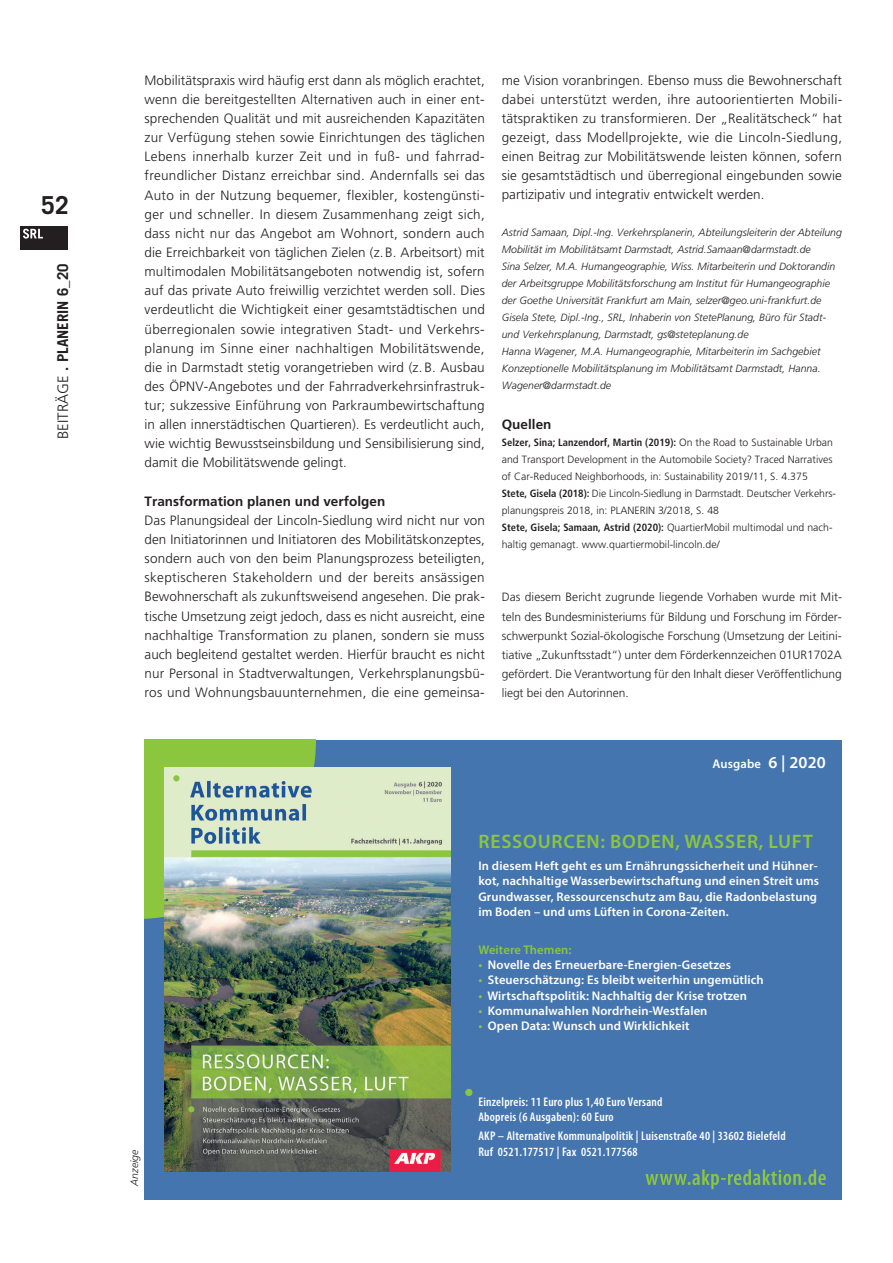
<style>
.page{position:relative;width:893px;height:1263px;background:#fff}
.page>*{position:absolute;margin:0;border:0;box-sizing:border-box;transform-origin:0 0}
.t1{font:700 24.75px "Trade Gothic";color:#231f20}
.t2{font:600 19.5px "Myriad Pro";letter-spacing:.04em;color:#8bc63e}
.t3{font:700 15px "Trade Gothic";color:#231f20}
.t4{font:300 13.5px/19.2px "Frutiger";letter-spacing:.005em;color:#231f20;text-align:justify}
.t5{font:700 13.5px "Frutiger";letter-spacing:.005em;color:#231f20}
.t6{font:600 12.6px/15.3px "Myriad Pro";letter-spacing:.01em;color:#fff}
.t7{font:600 condensed 12.6px/15.3px "Myriad Pro";letter-spacing:.02em;color:#fff}
.t8{font:600 12.6px "Myriad Pro";letter-spacing:.01em;color:#8bc63e}
.t9{font:300 12px/19.2px "Frutiger";letter-spacing:-.005em;color:#231f20;text-align:justify}
.t10{font:italic 300 10.5px/17px "Frutiger";letter-spacing:.005em;color:#231f20}
.t11{font:300 10.5px/17px "Frutiger";letter-spacing:.005em;color:#231f20}
.s1{font-family:"Frutiger";font-weight:300}
.s2{font-weight:700;font-stretch:condensed}
.s3{font-size:16.8px}
.s4{color:#8bc63e}
</style>
<div class="page">
<div style="left:20px;top:226px;width:48px;height:24px;background:#231f20"></div>
<svg style="left:23px;top:229px;width:20px;height:10px"></svg>
<div style="left:145px;top:740px;width:697px;height:459px;background:#4575ae"></div>
<div style="left:145px;top:740px;width:171px;height:179px;background:#8bc63e"></div>
<div style="left:465px;top:1089px;width:7px;height:7px;background:#8bc63e;border-radius:50%"></div>
<svg style="left:645px;top:1169px;width:181px;height:20px"></svg>
<img style="left:165px;top:768px;width:285px;height:403px">
<h1 class="t1" style="left:41px;top:190px;width:29px">52</h1>
<p class="t3" style="left:54px;top:439px;width:177px;rotate:-90deg"><span class="s1">BEITRÄGE</span> . PLANERIN 6_20</p>
<p class="t4" style="left:145px;top:71px;width:342px">Mobilitätspraxis wird häufig erst dann als möglich erachtet, wenn die bereitgestellten Alternativen auch in einer ent&shy;sprechenden Qualität und mit ausreichenden Kapazitäten zur Verfügung stehen sowie Einrichtungen des täglichen Lebens innerhalb kurzer Zeit und in fuß- und fahrrad&shy;freundlicher Distanz erreichbar sind. Andernfalls sei das Auto in der Nutzung bequemer, flexibler, kostengünsti&shy;ger und schneller. In diesem Zusammenhang zeigt sich, dass nicht nur das Angebot am Wohnort, sondern auch die Erreichbarkeit von täglichen Zielen (z.B. Arbeitsort) mit multimodalen Mobilitätsangeboten notwendig ist, sofern auf das private Auto freiwillig verzichtet werden soll. Dies verdeutlicht die Wichtigkeit einer gesamtstädtischen und überregionalen sowie integrativen Stadt- und Verkehrs&shy;planung im Sinne einer nachhaltigen Mobilitätswende, die in Darmstadt stetig vorangetrieben wird (z. B. Ausbau des ÖPNV-Angebotes und der Fahrradverkehrsinfrastruk&shy;tur; sukzessive Einführung von Parkraumbewirtschaftung in allen innerstädtischen Quartieren). Es verdeutlicht auch, wie wichtig Bewusstseinsbildung und Sensibilisierung sind, damit die Mobilitätswende gelingt.</p>
<p class="t5" style="left:145px;top:493px;width:242px">Transformation planen und verfolgen</p>
<p class="t4" style="left:145px;top:510px;width:342px">Das Planungsideal der Lincoln-Siedlung wird nicht nur von den Initiatorinnen und Initiatoren des Mobilitätskonzeptes, sondern auch von den beim Planungsprozess beteiligten, skeptischeren Stakeholdern und der bereits ansässigen Bewohnerschaft als zukunftsweisend angesehen. Die prak&shy;tische Umsetzung zeigt jedoch, dass es nicht ausreicht, eine nachhaltige Transformation zu planen, sondern sie muss auch begleitend gestaltet werden. Hierfür braucht es nicht nur Personal in Stadtverwaltungen, Verkehrsplanungsbü&shy;ros und Wohnungsbauunternehmen, die eine gemeinsa-</p>
<p class="t4" style="left:502px;top:70px;width:342px">me Vision voranbringen. Ebenso muss die Bewohnerschaft dabei unterstützt werden, ihre autoorientierten Mobili&shy;tätspraktiken zu transformieren. Der „Realitätscheck“ hat gezeigt, dass Modellprojekte, wie die Lincoln-Siedlung, einen Beitrag zur Mobilitätswende leisten können, sofern sie gesamtstädtisch und überregional eingebunden sowie partizipativ und integrativ entwickelt werden.</p>
<p class="t10" style="left:502px;top:224px;width:342px">Astrid Samaan, Dipl.-Ing. Verkehrsplanerin, Abteilungsleiterin der Abteilung Mobilität im Mobilitätsamt Darmstadt, Astrid.Samaan@darmstadt.de<br>Sina Selzer, M.A. Humangeographie, Wiss. Mitarbeiterin und Doktorandin der Arbeitsgruppe Mobilitätsforschung am Institut für Humangeographie der Goethe Universität Frankfurt am Main, selzer@geo.uni-frankfurt.de Gisela Stete, Dipl.-Ing., SRL, Inhaberin von StetePlanung, Büro für Stadt&shy;und Verkehrsplanung, Darmstadt, gs@steteplanung.de<br>Hanna Wagener, M.A. Humangeographie, Mitarbeiterin im Sachgebiet Konzeptionelle Mobilitätsplanung im Mobilitätsamt Darmstadt, Hanna.<br>Wagener@darmstadt.de</p>
<p class="t5" style="left:502px;top:417px;width:51px">Quellen</p>
<p class="t11" style="left:502px;top:434px;width:336px"><span class="s2">Selzer, Sina; Lanzendorf, Martin (2019):</span> On the Road to Sustainable Urban and Transport Development in the Automobile Society? Traced Narratives of Car-Reduced Neighborhoods, in: Sustainability 2019/11, S. 4.375<br><span class="s2">Stete, Gisela (2018):</span> Die Lincoln-Siedlung in Darmstadt. Deutscher Verkehrs&shy;planungspreis 2018, in: PLANERIN 3/2018, S. 48<br><span class="s2">Stete, Gisela; Samaan, Astrid (2020):</span> QuartierMobil multimodal und nach&shy;haltig gemanagt. www.quartiermobil-lincoln.de/</p>
<p class="t9" style="left:502px;top:588px;width:342px">Das diesem Bericht zugrunde liegende Vorhaben wurde mit Mit&shy;teln des Bundesministeriums für Bildung und Forschung im Förder&shy;schwerpunkt Sozial-ökologische Forschung (Umsetzung der Leitini&shy;tiative „Zukunftsstadt“) unter dem Förderkennzeichen 01UR1702A gefördert. Die Verantwortung für den Inhalt dieser Veröffentlichung liegt bei den Autorinnen.</p>
<p class="t6" style="left:713px;top:755px;width:115px">Ausgabe <span class="s3">6 | 2020</span></p>
<h2 class="t2" style="left:479px;top:828px;width:336px">RESSOURCEN: BODEN, WASSER, LUFT</h2>
<p class="t6" style="left:478px;top:858px;width:342px">In diesem Heft geht es um Ernährungssicherheit und Hühner&shy;kot, nachhaltige Wasserbewirtschaftung und einen Streit ums Grundwasser, Ressourcenschutz am Bau, die Radonbelastung im Boden – und ums Lüften in Corona-Zeiten.</p>
<p class="t10" style="left:126px;top:1186px;width:37px;rotate:-90deg">Anzeige</p>
<p class="t8" style="left:478px;top:941px;width:95px">Weitere Themen:</p>
<p class="t6" style="left:478px;top:957px;width:254px"><span class="s4">•</span> Novelle des Erneuerbare-Energien-Gesetzes</p>
<p class="t6" style="left:478px;top:972px;width:287px"><span class="s4">•</span> Steuerschätzung: Es bleibt weiterhin ungemütlich</p>
<p class="t6" style="left:478px;top:987px;width:270px"><span class="s4">•</span> Wirtschaftspolitik: Nachhaltig der Krise trotzen</p>
<p class="t6" style="left:478px;top:1003px;width:231px"><span class="s4">•</span> Kommunalwahlen Nordrhein-Westfalen</p>
<p class="t6" style="left:478px;top:1018px;width:213px"><span class="s4">•</span> Open Data: Wunsch und Wirklichkeit</p>
<p class="t7" style="left:478px;top:1093px;width:186px">Einzelpreis: 11 Euro plus 1,40 Euro Versand<br>Abopreis (6 Ausgaben): 60 Euro</p>
<p class="t7" style="left:478px;top:1128px;width:309px">AKP – Alternative Kommunalpolitik | Luisenstraße 40 | 33602 Bielefeld<br>Ruf 0521.177517 | Fax 0521.177568</p>
</div>
